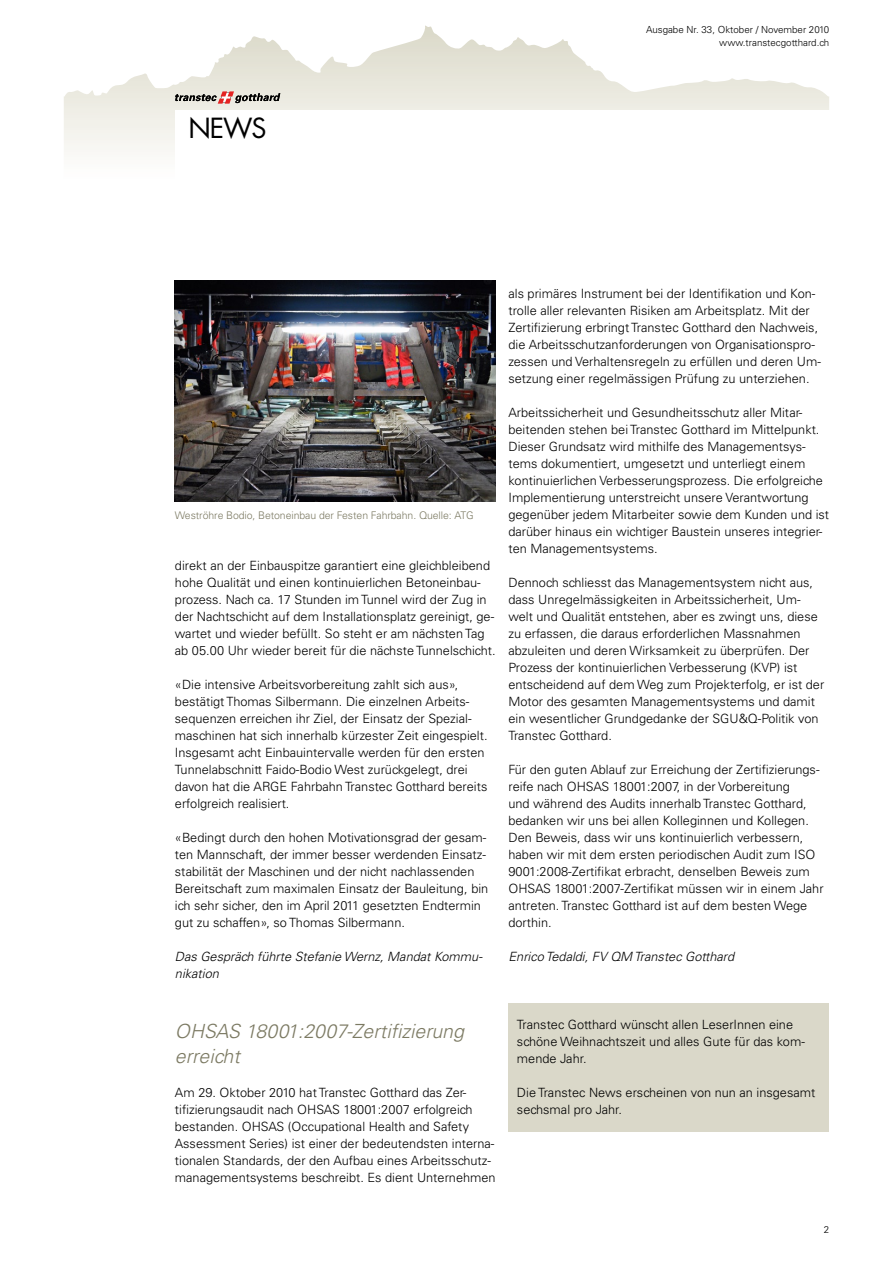
<style>
.page{position:relative;width:893px;height:1263px;background:#fff}
.page>*{position:absolute;margin:0;border:0;box-sizing:border-box;transform-origin:0 0}
.t1{font:27px "Futura";color:#000}
.t2{font:italic 300 19.5px/25.5px "Univers";color:#7c7a63}
.t3{font:300 12.75px/17px "Univers";color:#000}
.t4{font:italic 300 12.75px/17px "Univers";color:#000}
.t5{font:300 10.5px "Univers";letter-spacing:-.005em;color:#7c7a63}
.t6{font:300 9.75px/13.5px "Univers";color:#000;text-align:right}
</style>
<div class="page">
<svg style="left:64px;top:25px;width:765px;height:127px"></svg>
<div style="left:175px;top:111px;width:654px;height:85px;background:#fff"></div>
<svg style="left:175px;top:91px;width:105px;height:13px"></svg>
<img style="left:175px;top:281px;width:321px;height:221px">
<div style="left:508px;top:1003px;width:321px;height:128px;background:#dad8c9"></div>
<h1 class="t1" style="left:188px;top:111px;width:80px">NEWS</h1>
<p class="t6" style="left:646px;top:22px;width:185px">Ausgabe Nr. 33, Oktober / November 2010 www.transtecgotthard.ch</p>
<p class="t5" style="left:175px;top:509px;width:300px">Weströhre Bodio, Betoneinbau der Festen Fahrbahn. Quelle: ATG</p>
<p class="t3" style="left:175px;top:557px;width:322px">direkt an der Einbauspitze garantiert eine gleichbleibend hohe Qualität und einen kontinuierlichen Betoneinbau&shy;prozess. Nach ca. 17 Stunden im Tunnel wird der Zug in der Nachtschicht auf dem Installationsplatz gereinigt, ge&shy;wartet und wieder befüllt. So steht er am nächsten Tag ab 05.00 Uhr wieder bereit für die nächste Tunnelschicht.</p>
<p class="t3" style="left:175px;top:676px;width:314px">«Die intensive Arbeitsvorbereitung zahlt sich aus», bestätigt Thomas Silbermann. Die einzelnen Arbeits&shy;sequenzen erreichen ihr Ziel, der Einsatz der Spezial&shy;maschinen hat sich innerhalb kürzester Zeit eingespielt.<br>Insgesamt acht Einbauintervalle werden für den ersten Tunnelabschnitt Faido-Bodio West zurückgelegt, drei davon hat die ARGE Fahrbahn Transtec Gotthard bereits erfolgreich realisiert.</p>
<p class="t3" style="left:175px;top:829px;width:315px">«Bedingt durch den hohen Motivationsgrad der gesam&shy;ten Mannschaft, der immer besser werdenden Einsatz&shy;stabilität der Maschinen und der nicht nachlassenden Bereitschaft zum maximalen Einsatz der Bauleitung, bin ich sehr sicher, den im April 2011 gesetzten Endtermin gut zu schaffen», so Thomas Silbermann.</p>
<p class="t4" style="left:175px;top:948px;width:309px">Das Gespräch führte Stefanie Wernz, Mandat Kommu&shy;nikation</p>
<p class="t3" style="left:508px;top:285px;width:314px">als primäres Instrument bei der Identifikation und Kon&shy;trolle aller relevanten Risiken am Arbeitsplatz. Mit der Zertifizierung erbringt Transtec Gotthard den Nachweis, die Arbeitsschutzanforderungen von Organisationspro&shy;zessen und Verhaltensregeln zu erfüllen und deren Um&shy;setzung einer regelmässigen Prüfung zu unterziehen.</p>
<p class="t3" style="left:508px;top:404px;width:322px">Arbeitssicherheit und Gesundheitsschutz aller Mitar&shy;beitenden stehen bei Transtec Gotthard im Mittelpunkt.<br>Dieser Grundsatz wird mithilfe des Managementsys&shy;tems dokumentiert, umgesetzt und unterliegt einem kontinuierlichen Verbesserungsprozess. Die erfolgreiche Implementierung unterstreicht unsere Verantwortung gegenüber jedem Mitarbeiter sowie dem Kunden und ist darüber hinaus ein wichtiger Baustein unseres integrier&shy;ten Managementsystems.</p>
<p class="t3" style="left:508px;top:574px;width:317px">Dennoch schliesst das Managementsystem nicht aus, dass Unregelmässigkeiten in Arbeitssicherheit, Um&shy;welt und Qualität entstehen, aber es zwingt uns, diese zu erfassen, die daraus erforderlichen Massnahmen abzuleiten und deren Wirksamkeit zu überprüfen. Der Prozess der kontinuierlichen Verbesserung (KVP) ist entscheidend auf dem Weg zum Projekterfolg, er ist der Motor des gesamten Managementsystems und damit ein wesentlicher Grundgedanke der SGU&amp;Q-Politik von Transtec Gotthard.</p>
<p class="t3" style="left:508px;top:761px;width:317px">Für den guten Ablauf zur Erreichung der Zertifizierungs&shy;reife nach OHSAS 18001:2007, in der Vorbereitung<br>und während des Audits innerhalb Transtec Gotthard, bedanken wir uns bei allen Kolleginnen und Kollegen.<br>Den Beweis, dass wir uns kontinuierlich verbessern, haben wir mit dem ersten periodischen Audit zum ISO 9001:2008-Zertifikat erbracht, denselben Beweis zum OHSAS 18001:2007-Zertifikat müssen wir in einem Jahr antreten. Transtec Gotthard ist auf dem besten Wege dorthin.</p>
<p class="t4" style="left:508px;top:948px;width:227px">Enrico Tedaldi, FV QM Transtec Gotthard</p>
<h2 class="t2" style="left:175px;top:1018px;width:291px">OHSAS 18001:2007-Zertifizierung erreicht</h2>
<p class="t3" style="left:175px;top:1084px;width:322px">Am 29. Oktober 2010 hat Transtec Gotthard das Zer&shy;tifizierungsaudit nach OHSAS 18001:2007 erfolgreich bestanden. OHSAS (Occupational Health and Safety Assessment Series) ist einer der bedeutendsten interna&shy;tionalen Standards, der den Aufbau eines Arbeitsschutz&shy;managementsystems beschreibt. Es dient Unternehmen</p>
<p class="t3" style="left:517px;top:1016px;width:289px">Transtec Gotthard wünscht allen LeserInnen eine schöne Weihnachtszeit und alles Gute für das kom&shy;mende Jahr.</p>
<p class="t3" style="left:517px;top:1084px;width:300px">Die Transtec News erscheinen von nun an insgesamt sechsmal pro Jahr.</p>
<p class="t6" style="left:824px;top:1223px;width:7px">2</p>
</div>
